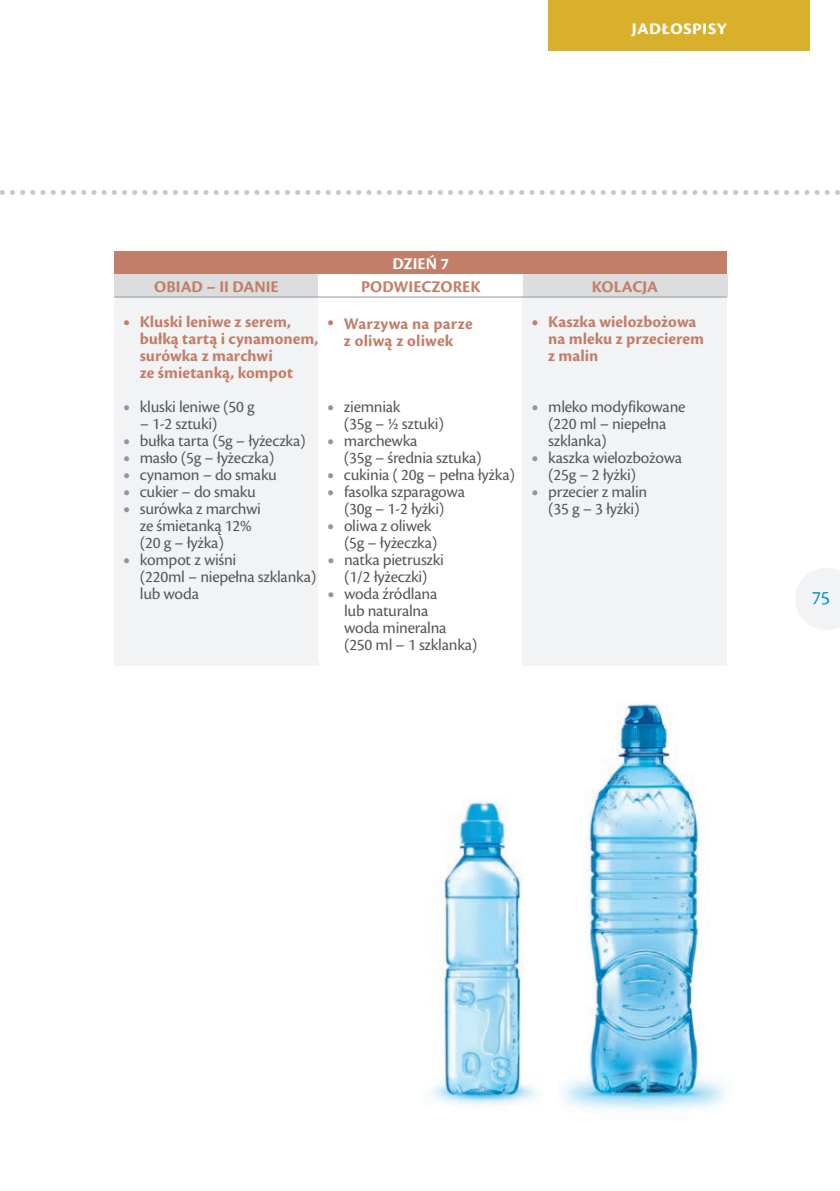
<style>
.page{position:relative;width:840px;height:1191px;background:#fff}
.page>*{position:absolute;margin:0;border:0;box-sizing:border-box;transform-origin:0 0}
.t1{font:600 22px "Cronos Pro";letter-spacing:-.005em;color:#fff}
.t2{font:20px "Cronos Pro";color:#008fd5}
.t3{font:17px/17px "Cronos Pro";letter-spacing:-.015em;color:#57585a}
.t4{font:700 17px/17px "Cronos Pro";color:#c27e69}
.t5{font:700 17px "Cronos Pro";color:#fff}
</style>
<div class="page">
<svg style="left:795px;top:568px;width:44px;height:62px"></svg>
<svg style="left:0;top:190px;width:839px;height:5px"></svg>
<div style="left:548px;top:0;width:261px;height:51px;background:#d9b02b"></div>
<div style="left:114px;top:251px;width:612px;height:23px;background:#c27e69"></div>
<div style="left:114px;top:297px;width:204px;height:368px;background:#f2f3f4"></div>
<div style="left:522px;top:297px;width:204px;height:368px;background:#f2f3f4"></div>
<div style="left:114px;top:274px;width:204px;height:23px;background:#dcdddf"></div>
<div style="left:522px;top:274px;width:204px;height:23px;background:#dcdddf"></div>
<hr style="left:114px;top:297px;width:612px;height:1px;background:#939598">
<img style="left:562px;top:699px;width:163px;height:413px">
<img style="left:430px;top:798px;width:107px;height:308px">
<p class="t1" style="left:631px;top:19px;width:97px">jadłospisy</p>
<p class="t5" style="left:392px;top:257px;width:58px">DZIEŃ 7</p>
<p class="t4" style="left:154px;top:279px;width:126px">OBIAD – II DANIE</p>
<p class="t4" style="left:361px;top:279px;width:121px">PODWIECZOREK</p>
<p class="t4" style="left:591px;top:279px;width:68px">KOLACJA</p>
<p class="t4" style="left:140px;top:314px;width:180px">Kluski leniwe z serem, bułką tartą i cynamonem, surówka z marchwi<br>ze śmietanką, kompot</p>
<p class="t3" style="left:140px;top:399px;width:116px">kluski leniwe (50 g</p>
<p class="t3" style="left:140px;top:416px;width:178px">– 1-2 sztuki)<br>bułka tarta (5g – łyżeczka) masło (5g – łyżeczka) cynamon – do smaku cukier – do smaku<br>surówka z marchwi<br>ze śmietanką 12%<br>(20 g – łyżka)<br>kompot z wiśni<br>(220ml – niepełna szklanka) lub woda</p>
<p class="t4" style="left:344px;top:316px;width:130px">Warzywa na parze z oliwą z oliwek</p>
<p class="t3" style="left:344px;top:399px;width:172px">ziemniak<br>(35g – ½ sztuki) marchewka<br>(35g – średnia sztuka) cukinia ( 20g – pełna łyżka) fasolka szparagowa<br>(30g – 1-2 łyżki)<br>oliwa z oliwek<br>(5g – łyżeczka)<br>natka pietruszki<br>(1/2 łyżeczki)<br>woda źródlana<br>lub naturalna<br>woda mineralna<br>(250 ml – 1 szklanka)</p>
<p class="t4" style="left:548px;top:314px;width:157px">Kaszka wielozbożowa na mleku z przecierem z malin</p>
<p class="t3" style="left:548px;top:399px;width:139px">mleko modyfikowane (220 ml – niepełna szklanka)<br>kaszka wielozbożowa (25g – 2 łyżki) przecier z malin<br>(35 g – 3 łyżki)</p>
<p class="t2" style="left:811px;top:590px;width:20px">75</p>
</div>
